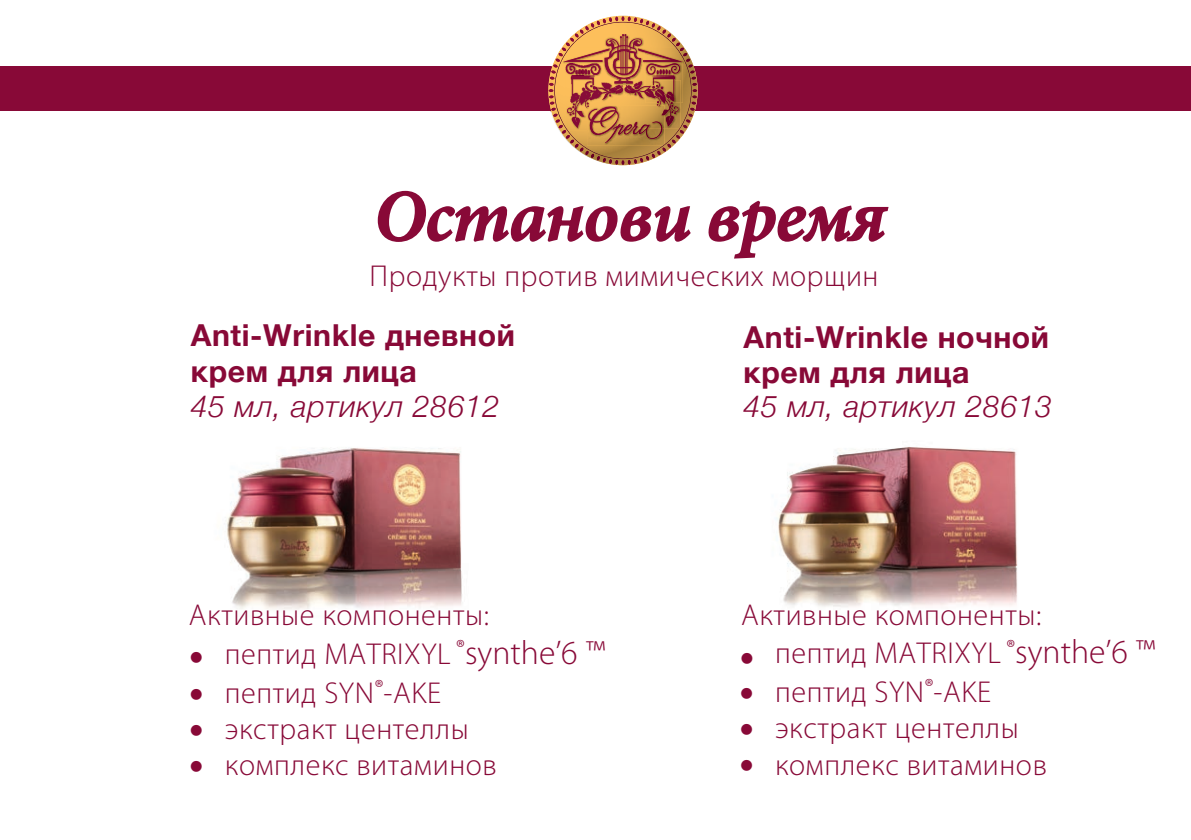
<style>
.page{position:relative;width:1191px;height:840px;background:#fff}
.page>*{position:absolute;margin:0;border:0;box-sizing:border-box;transform-origin:0 0}
.t1{font:italic 600 72px "Minion Pro";letter-spacing:-.01em;color:#880937}
.t2{font:300 30.2px/36.2px "Myriad Pro";letter-spacing:.02em;color:#880937}
.t3{font:700 30.2px/36.2px "Helvetica Neue";letter-spacing:.02em;color:#880937}
.t4{font:italic 300 30.2px "Helvetica Neue";letter-spacing:.02em;color:#880937}
.t5{font:300 30.2px/36.2px "Helvetica Neue";color:#880937}
.s1{font-family:"Helvetica Neue"}
.s2{font-size:33.6px}
</style>
<div class="page">
<img style="left:776px;top:486px;width:242px;height:121px">
<img style="left:778px;top:447px;width:238px;height:124px">
<img style="left:226px;top:451px;width:236px;height:159px">
<img style="left:227px;top:448px;width:233px;height:126px">
<svg style="left:377px;top:190px;width:314px;height:52px"></svg>
<svg style="left:708px;top:200px;width:181px;height:59px"></svg>
<div style="left:0;top:66px;width:1191px;height:45px;background:#880937"></div>
<svg style="left:548px;top:15px;width:149px;height:150px"></svg>
<img style="left:565px;top:62px;width:49px;height:40px">
<h1 class="t1" style="left:374px;top:166px;width:513px">Останови время</h1>
<p class="t2" style="left:369px;top:258px;width:510px">Продукты против мимических морщин</p>
<p class="t3" style="left:191px;top:317px;width:326px">Anti-Wrinkle дневной крем для лица</p>
<p class="t4" style="left:191px;top:382px;width:310px">45 мл, артикул 28612</p>
<p class="t3" style="left:743px;top:320px;width:307px;line-height:34.8px">Anti-Wrinkle ночной крем для лица</p>
<p class="t4" style="left:743px;top:382px;width:310px">45 мл, артикул 28613</p>
<p class="t2" style="left:189px;top:597px;width:302px">Активные компоненты:</p>
<p class="t2" style="left:189px;top:636px;width:418px"><span class="s1">•</span> пептид MATRIXYL <sup>®</sup><span class="s2">synthe’6 ™</span></p>
<p class="t5" style="left:189px;top:673px;width:17px">• •</p>
<p class="t2" style="left:225px;top:674px;width:218px">пептид SYN<sup>®</sup>-AKE</p>
<p class="t5" style="left:189px;top:746px;width:17px">•</p>
<p class="t2" style="left:225px;top:711px;width:273px">экстракт центеллы комплекс витаминов</p>
<p class="t2" style="left:775px;top:596px;width:382px;line-height:38px;text-indent:-34px">Активные компоненты:<br>пептид MATRIXYL <sup>®</sup><span class="s2">synthe’6 ™</span></p>
<p class="t5" style="left:739px;top:672px;width:17px">• •</p>
<p class="t2" style="left:775px;top:674px;width:218px">пептид SYN<sup>®</sup>-AKE</p>
<p class="t5" style="left:739px;top:745px;width:17px">•</p>
<p class="t5" style="left:739px;top:638px;width:17px">•</p>
<p class="t2" style="left:775px;top:710px;width:273px">экстракт центеллы комплекс витаминов</p>
</div>
